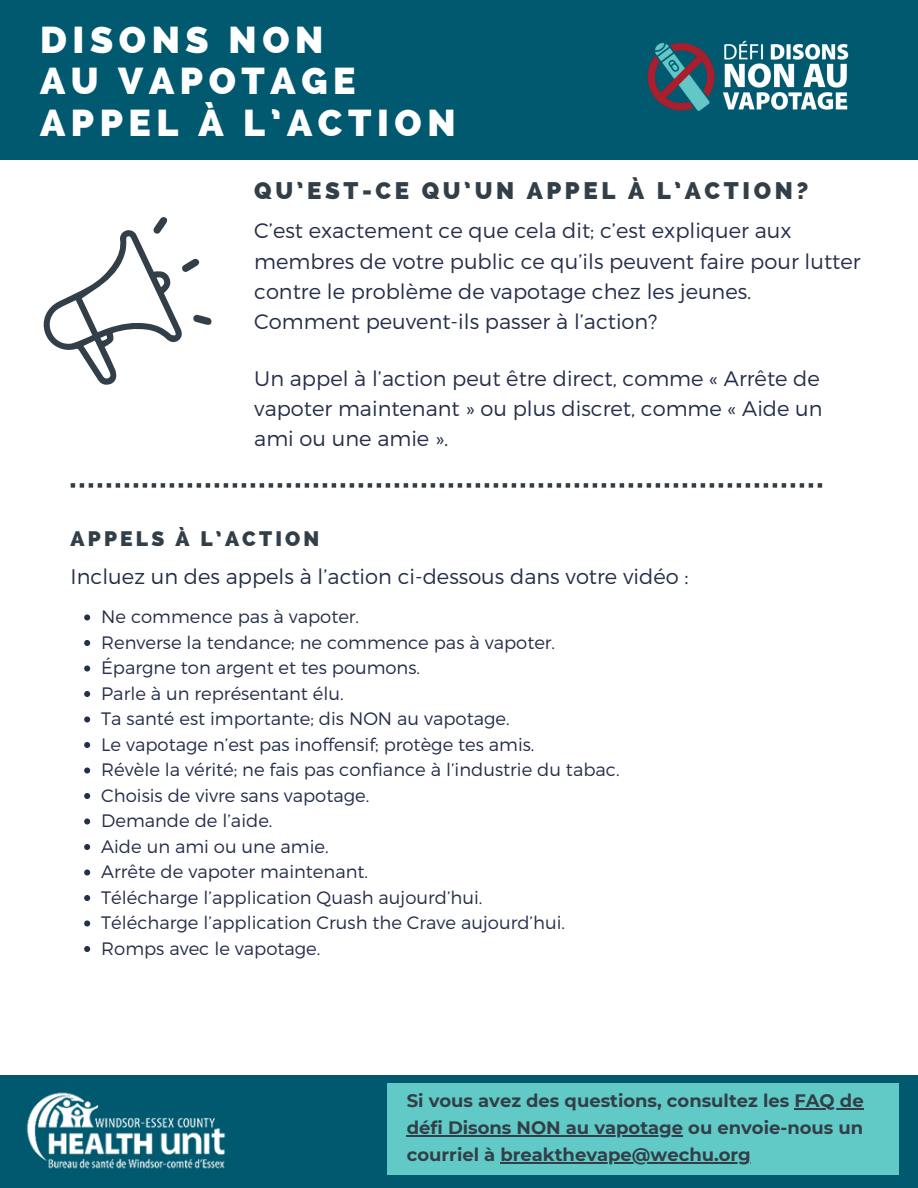
<style>
.page{position:relative;width:918px;height:1188px;background:#fff}
.page>*{position:absolute;margin:0;border:0;box-sizing:border-box;transform-origin:0 0}
.t1{font:800 37.5px/41.7px "Raleway";letter-spacing:.15em;color:#fff}
.t2{font:800 24px "Raleway";letter-spacing:.15em;color:#333f48}
.t3{font:300 21px/30.3px "Montserrat";color:#252e4a}
.t4{font:800 21px "Raleway";letter-spacing:.15em;color:#333f48}
.t5{font:300 18px/25.5px "Montserrat";color:#252e4a}
.t6{font:700 18px/27px "Montserrat";color:#333f48}
</style>
<div class="page">
<div style="left:0;top:0;width:918px;height:160px;background:#00596f"></div>
<div style="left:0;top:1075px;width:918px;height:113px;background:#00596f"></div>
<img style="left:26px;top:1092px;width:200px;height:77px">
<div style="left:387px;top:1083px;width:512px;height:91px;background:#61cac7"></div>
<svg style="left:71px;top:483px;width:751px;height:5px"></svg>
<svg style="left:43px;top:217px;width:169px;height:168px"></svg>
<img style="left:647px;top:40px;width:202px;height:71px">
<hr style="left:794px;top:1109px;width:70px;height:1px;background:#333f48">
<hr style="left:407px;top:1136px;width:276px;height:1px;background:#333f48">
<hr style="left:500px;top:1163px;width:251px;height:1px;background:#333f48">
<svg style="left:84px;top:614px;width:6px;height:6px"></svg>
<svg style="left:84px;top:640px;width:6px;height:6px"></svg>
<svg style="left:84px;top:665px;width:6px;height:6px"></svg>
<svg style="left:84px;top:691px;width:6px;height:6px"></svg>
<svg style="left:84px;top:716px;width:6px;height:6px"></svg>
<svg style="left:84px;top:742px;width:6px;height:6px"></svg>
<svg style="left:84px;top:767px;width:6px;height:6px"></svg>
<svg style="left:84px;top:793px;width:6px;height:6px"></svg>
<svg style="left:84px;top:818px;width:6px;height:6px"></svg>
<svg style="left:84px;top:844px;width:6px;height:6px"></svg>
<svg style="left:84px;top:869px;width:6px;height:6px"></svg>
<svg style="left:84px;top:895px;width:6px;height:6px"></svg>
<svg style="left:84px;top:920px;width:6px;height:6px"></svg>
<svg style="left:84px;top:946px;width:6px;height:6px"></svg>
<p class="t1" style="left:40px;top:19px;width:417px">DISONS NON<br>AU VAPOTAGE<br>APPEL À L’ACTION</p>
<p class="t2" style="left:254px;top:177px;width:556px">QU’EST-CE QU’UN APPEL À L’ACTION?</p>
<h3 class="t3" style="left:254px;top:215px;width:608px">C’est exactement ce que cela dit; c’est expliquer aux membres de votre public ce qu’ils peuvent faire pour lutter contre le problème de vapotage chez les jeunes.<br>Comment peuvent-ils passer à l’action?</h3>
<h4 class="t3" style="left:254px;top:362px;width:570px">Un appel à l’action peut être direct, comme « Arrête de vapoter maintenant » ou plus discret, comme « Aide un ami ou une amie ».</h4>
<p class="t4" style="left:71px;top:526px;width:250px">APPELS À L’ACTION</p>
<p class="t3" style="left:71px;top:560px;width:619px">Incluez un des appels à l’action ci-dessous dans votre vidéo :</p>
<p class="t5" style="left:101px;top:603px;width:259px">Ne commence pas à vapoter.</p>
<p class="t5" style="left:101px;top:629px;width:455px">Renverse la tendance; ne commence pas à vapoter.</p>
<p class="t5" style="left:101px;top:654px;width:320px">Épargne ton argent et tes poumons.</p>
<p class="t5" style="left:101px;top:680px;width:244px">Parle à un représentant élu.</p>
<p class="t5" style="left:101px;top:705px;width:410px">Ta santé est importante; dis NON au vapotage.</p>
<p class="t5" style="left:101px;top:731px;width:435px">Le vapotage n’est pas inoffensif; protège tes amis.</p>
<p class="t5" style="left:101px;top:756px;width:520px">Révèle la vérité; ne fais pas confiance à l’industrie du tabac.</p>
<p class="t5" style="left:101px;top:782px;width:270px">Choisis de vivre sans vapotage.</p>
<p class="t5" style="left:101px;top:807px;width:173px">Demande de l’aide.</p>
<p class="t5" style="left:101px;top:833px;width:229px">Aide un ami ou une amie.</p>
<p class="t5" style="left:101px;top:858px;width:268px">Arrête de vapoter maintenant.</p>
<p class="t5" style="left:101px;top:884px;width:383px">Télécharge l’application Quash aujourd’hui.</p>
<h5 class="t5" style="left:101px;top:909px;width:465px">Télécharge l’application Crush the Crave aujourd’hui.<br>Romps avec le vapotage.</h5>
<p class="t6" style="left:407px;top:1088px;width:458px">Si vous avez des questions, consultez les FAQ de</p>
<h4 class="t6" style="left:407px;top:1115px;width:458px">défi Disons NON au vapotage ou envoie-nous un courriel à breakthevape@wechu.org</h4>
</div>
